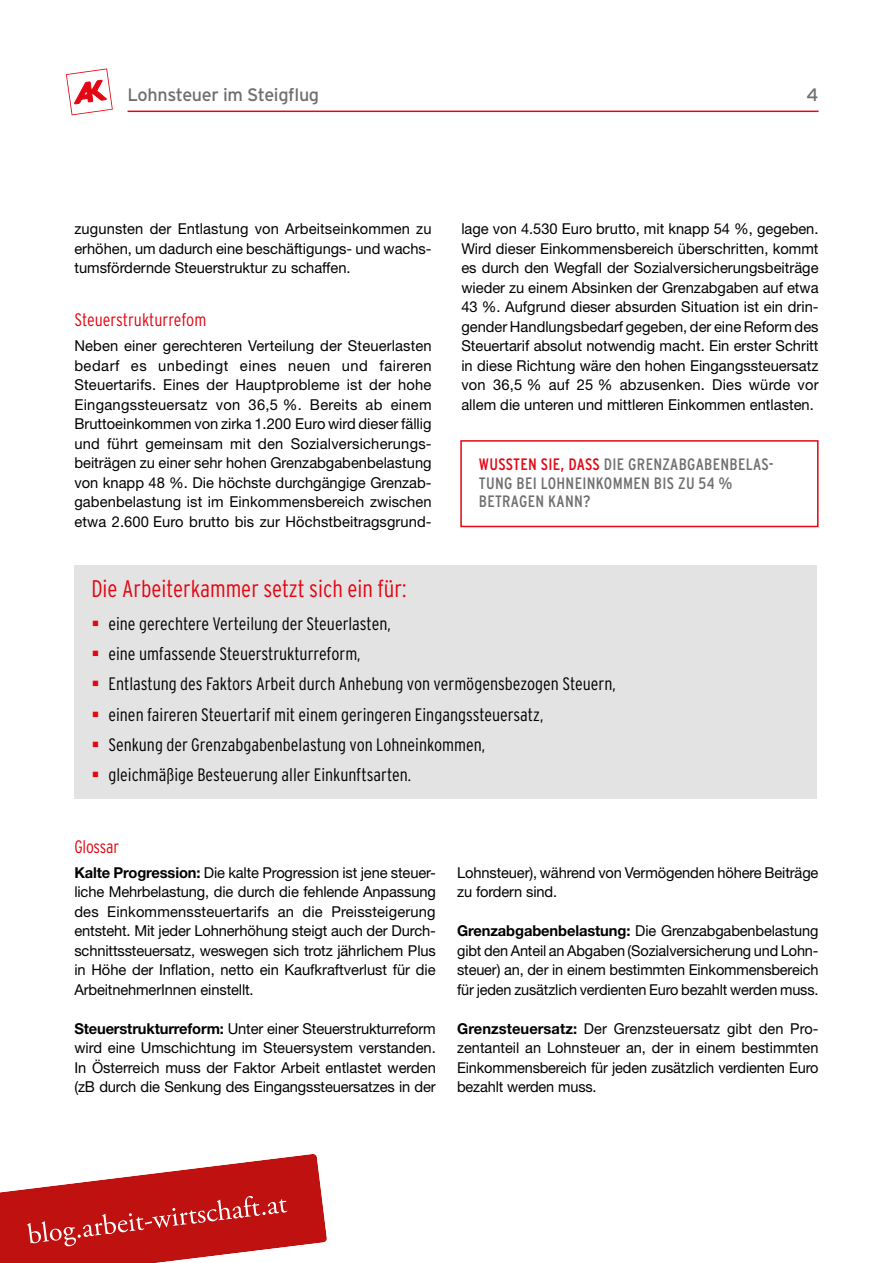
<style>
.page{position:relative;width:893px;height:1263px;background:#fff}
.page>*{position:absolute;margin:0;border:0;box-sizing:border-box;transform-origin:0 0}
.t1{font:300 condensed 24px "Interstate";color:#e30613}
.t2{font:300 condensed 18px "Interstate";color:#000}
.t3{font:300 condensed 18px "Interstate";letter-spacing:-.005em;color:#e30613}
.t4{font:18px "Interstate";letter-spacing:-.02em;color:#706f6f}
.t5{font:condensed 16.5px/18.5px "Interstate";letter-spacing:.02em;color:#706f6f}
.t6{font:15px/19.5px "Helvetica Neue LT Pro";letter-spacing:-.01em;color:#000;text-align:justify}
.s1{color:#e30613}
.s2{font-weight:700}
</style>
<div class="page">
<hr style="left:128px;top:111px;width:691px;height:1px;background:#e30613">
<svg style="left:66px;top:68px;width:47px;height:47px"></svg>
<svg style="left:0;top:1154px;width:327px;height:109px"></svg>
<div style="left:74px;top:565px;width:743px;height:233px;background:#e3e3e3"></div>
<div style="left:460px;top:440px;width:359px;height:87px;border:2px solid #e30613"></div>
<p class="t4" style="left:128px;top:84px;width:193px">Lohnsteuer im Steigflug</p>
<p class="t4" style="left:807px;top:84px;width:14px">4</p>
<p class="t6" style="left:74px;top:219px;width:359px">zugunsten der Entlastung von Arbeitseinkommen zu erhöhen, um dadurch eine beschäftigungs- und wachs&shy;tumsfördernde Steuerstruktur zu schaffen.</p>
<p class="t3" style="left:74px;top:309px;width:133px">Steuerstrukturrefom</p>
<p class="t6" style="left:74px;top:336px;width:359px">Neben einer gerechteren Verteilung der Steuerlasten bedarf es unbedingt eines neuen und faireren Steuertarifs. Eines der Hauptprobleme ist der hohe Eingangssteuersatz von 36,5 %. Bereits ab einem Bruttoeinkommen von zirka 1.200 Euro wird dieser fällig und führt gemeinsam mit den Sozialversicherungs&shy;beiträgen zu einer sehr hohen Grenzabgabenbelastung von knapp 48 %. Die höchste durchgängige Grenzab&shy;gabenbelastung ist im Einkommensbereich zwischen etwa 2.600 Euro brutto bis zur Höchstbeitragsgrund-</p>
<p class="t6" style="left:461px;top:219px;width:359px">lage von 4.530 Euro brutto, mit knapp 54 %, gegeben.<br>Wird dieser Einkommensbereich überschritten, kommt es durch den Wegfall der Sozialversicherungsbeiträge wieder zu einem Absinken der Grenzabgaben auf etwa 43 %. Aufgrund dieser absurden Situation ist ein drin&shy;gender Handlungsbedarf gegeben, der eine Reform des Steuertarif absolut notwendig macht. Ein erster Schritt in diese Richtung wäre den hohen Eingangssteuersatz von 36,5 % auf 25 % abzusenken. Dies würde vor allem die unteren und mittleren Einkommen entlasten.</p>
<p class="t5" style="left:479px;top:455px;width:295px"><span class="s1">WUSSTEN SIE, DASS</span> DIE GRENZABGABENBELAS-<br>TUNG BEI LOHNEINKOMMEN BIS ZU 54 %<br>BETRAGEN KANN?</p>
<h1 class="t1" style="left:91px;top:575px;width:316px">Die Arbeiterkammer setzt sich ein für:</h1>
<p class="t2" style="left:91px;top:613px;width:301px"><span class="s1">▪</span> eine gerechtere Verteilung der Steuerlasten,</p>
<p class="t2" style="left:91px;top:643px;width:271px"><span class="s1">▪</span> eine umfassende Steuerstrukturreform,</p>
<p class="t2" style="left:91px;top:674px;width:526px"><span class="s1">▪</span> Entlastung des Faktors Arbeit durch Anhebung von vermögensbezogen Steuern,</p>
<p class="t2" style="left:91px;top:704px;width:453px"><span class="s1">▪</span> einen faireren Steuertarif mit einem geringeren Eingangssteuersatz,</p>
<p class="t2" style="left:91px;top:735px;width:395px"><span class="s1">▪</span> Senkung der Grenzabgabenbelastung von Lohneinkommen,</p>
<p class="t2" style="left:91px;top:765px;width:321px"><span class="s1">▪</span> gleichmäßige Besteuerung aller Einkunftsarten.</p>
<p class="t3" style="left:74px;top:837px;width:46px">Glossar</p>
<p class="t6" style="left:74px;top:862px;width:363px"><span class="s2">Kalte Progression:</span> Die kalte Progression ist jene steuer&shy;liche Mehrbelastung, die durch die fehlende Anpassung des Einkommenssteuertarifs an die Preissteigerung entsteht. Mit jeder Lohnerhöhung steigt auch der Durch&shy;schnittssteuersatz, weswegen sich trotz jährlichem Plus in Höhe der Inflation, netto ein Kaufkraftverlust für die ArbeitnehmerInnen einstellt.</p>
<p class="t6" style="left:74px;top:1018px;width:363px"><span class="s2">Steuerstrukturreform:</span> Unter einer Steuerstrukturreform wird eine Umschichtung im Steuersystem verstanden.<br>In Österreich muss der Faktor Arbeit entlastet werden (zB durch die Senkung des Eingangssteuersatzes in der</p>
<p class="t6" style="left:457px;top:862px;width:363px">Lohnsteuer), während von Vermögenden höhere Beiträge zu fordern sind.</p>
<p class="t6" style="left:457px;top:921px;width:363px"><span class="s2">Grenzabgabenbelastung:</span> Die Grenzabgabenbelastung gibt den Anteil an Abgaben (Sozialversicherung und Lohn&shy;steuer) an, der in einem bestimmten Einkommensbereich für jeden zusätzlich verdienten Euro bezahlt werden muss.</p>
<p class="t6" style="left:457px;top:1018px;width:363px"><span class="s2">Grenzsteuersatz:</span> Der Grenzsteuersatz gibt den Pro&shy;zentanteil an Lohnsteuer an, der in einem bestimmten Einkommensbereich für jeden zusätzlich verdienten Euro bezahlt werden muss.</p>
</div>
